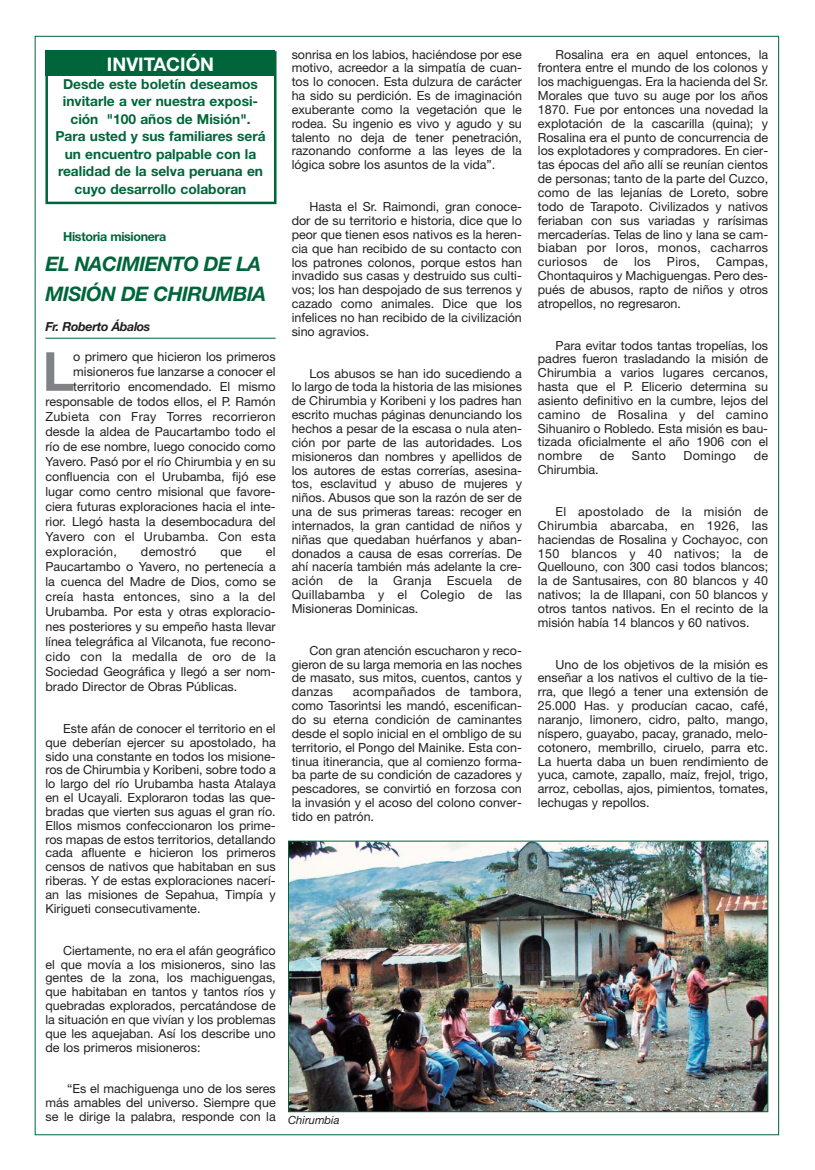
<style>
.page{position:relative;width:815px;height:1170px;background:#fff}
.page>*{position:absolute;margin:0;border:0;box-sizing:border-box;transform-origin:0 0}
.t1{font:700 53.5px "Helvetica";color:#808285}
.t2{font:italic 700 20px/30px "Helvetica Neue";letter-spacing:-.03em;color:#00653a}
.t3{font:700 18.75px "Helvetica Neue";color:#fff}
.t4{font:700 13.75px/17.5px "Helvetica Neue";color:#00653a;text-align:center}
.t5{font:12.5px/13.9px "Helvetica Neue";color:#231f20;text-align:justify}
.t6{font:12.5px "Helvetica Neue";letter-spacing:.02em;color:#231f20}
.t7{font:700 12.5px "Helvetica Neue";letter-spacing:-.03em;color:#00653a}
.t8{font:italic 700 12.5px "Helvetica Neue";letter-spacing:-.03em;color:#231f20}
.t9{font:italic 11.25px "Helvetica Neue";color:#231f20}
</style>
<div class="page">
<hr style="left:45px;top:338px;width:231px;height:1px;background:#00653a">
<img style="left:290px;top:842px;width:476px;height:267px">
<div style="left:288px;top:840px;width:480px;height:271px;border:1px solid #00653a"></div>
<div style="left:45px;top:51px;width:231px;height:153px;border:2px solid #00653a"></div>
<div style="left:45px;top:50px;width:230px;height:26px;background:#00653a"></div>
<h3 class="t3" style="left:107px;top:58px;width:109px">INVITACIÓN</h3>
<p class="t4" style="left:55px;top:76px;width:212px">Desde este boletín deseamos invitarle a ver nuestra exposi&shy;ción "100 años de Misión".<br>Para usted y sus familiares será un encuentro palpable con la realidad de la selva peruana en cuyo desarrollo colaboran</p>
<p class="t7" style="left:63px;top:232px;width:105px">Historia misionera</p>
<h2 class="t2" style="left:45px;top:250px;width:222px">EL NACIMIENTO DE LA<br>MISIÓN DE CHIRUMBIA</h2>
<p class="t8" style="left:45px;top:322px;width:107px">Fr. Roberto Ábalos</p>
<h1 class="t1" style="left:42px;top:352px;width:34px">L</h1>
<p class="t5" style="left:73px;top:350px;width:204px">o primero que hicieron los primeros</p>
<p class="t5" style="left:73px;top:365px;width:204px">misioneros fue lanzarse a conocer el</p>
<p class="t5" style="left:73px;top:380px;width:204px">territorio encomendado. El mismo</p>
<p class="t5" style="left:45px;top:395px;width:232px">responsable de todos ellos, el P. Ramón</p>
<p class="t6" style="left:45px;top:412px;width:232px">Zubieta con Fray Torres recorrieron</p>
<p class="t5" style="left:45px;top:425px;width:232px">desde la aldea de Paucartambo todo el</p>
<p class="t5" style="left:45px;top:440px;width:232px">río de ese nombre, luego conocido como</p>
<p class="t5" style="left:45px;top:455px;width:232px">Yavero. Pasó por el río Chirumbia y en su</p>
<p class="t5" style="left:45px;top:470px;width:232px">confluencia con el Urubamba, fijó ese</p>
<p class="t5" style="left:45px;top:485px;width:232px">lugar como centro misional que favore-</p>
<p class="t5" style="left:45px;top:500px;width:232px">ciera futuras exploraciones hacia el inte-</p>
<p class="t5" style="left:45px;top:515px;width:232px">rior. Llegó hasta la desembocadura del</p>
<p class="t6" style="left:45px;top:532px;width:232px">Yavero con el Urubamba. Con esta</p>
<p class="t6" style="left:45px;top:547px;width:73px">exploración,</p>
<p class="t6" style="left:141px;top:547px;width:57px">demostró</p>
<p class="t5" style="left:220px;top:545px;width:23px">que</p>
<p class="t5" style="left:45px;top:545px;width:232px;line-height:15px;text-indent:220px">el Paucartambo o Yavero, no pertenecía a la cuenca del Madre de Dios, como se creía hasta entonces, sino a la del Urubamba. Por esta y otras exploracio&shy;nes posteriores y su empeño hasta llevar línea telegráfica al Vilcanota, fue recono&shy;cido con la medalla de oro de la Sociedad Geográfica y llegó a ser nom&shy;brado Director de Obras Públicas.</p>
<p class="t5" style="left:45px;top:722px;width:232px;text-indent:18px">Este afán de conocer el territorio en el que deberían ejercer su apostolado, ha sido una constante en todos los misione&shy;ros de Chirumbia y Koribeni, sobre todo a lo largo del río Urubamba hasta Atalaya en el Ucayali. Exploraron todas las que&shy;bradas que vierten sus aguas el gran río.<br>Ellos mismos confeccionaron los prime&shy;ros mapas de estos territorios, detallando cada afluente e hicieron los primeros censos de nativos que habitaban en sus riberas. Y de estas exploraciones nacerí&shy;an las misiones de Sepahua, Timpía y Kirigueti consecutivamente.</p>
<p class="t5" style="left:45px;top:944px;width:232px;text-indent:18px">Ciertamente, no era el afán geográfico el que movía a los misioneros, sino las gentes de la zona, los machiguengas, que habitaban en tantos y tantos ríos y quebradas explorados, percatándose de la situación en que vivían y los problemas que les aquejaban. Así los describe uno de los primeros misioneros:</p>
<p class="t5" style="left:45px;top:1083px;width:232px;text-indent:22px">“Es el machiguenga uno de los seres más amables del universo. Siempre que se le dirige la palabra, responde con la</p>
<p class="t5" style="left:292px;top:48px;width:232px">sonrisa en los labios, haciéndose por ese motivo, acreedor a la simpatía de cuan&shy;tos lo conocen. Esta dulzura de carácter ha sido su perdición. Es de imaginación exuberante como la vegetación que le rodea. Su ingenio es vivo y agudo y su talento no deja de tener penetración, razonando conforme a las leyes de la lógica sobre los asuntos de la vida”.</p>
<p class="t5" style="left:292px;top:201px;width:232px;text-indent:18px">Hasta el Sr. Raimondi, gran conoce&shy;dor de su territorio e historia, dice que lo peor que tienen esos nativos es la heren&shy;cia que han recibido de su contacto con los patrones colonos, porque estos han invadido sus casas y destruido sus culti&shy;vos; los han despojado de sus terrenos y cazado como animales. Dice que los infelices no han recibido de la civilización sino agravios.</p>
<p class="t5" style="left:292px;top:367px;width:232px;text-indent:18px">Los abusos se han ido sucediendo a lo largo de toda la historia de las misiones de Chirumbia y Koribeni y los padres han escrito muchas páginas denunciando los hechos a pesar de la escasa o nula aten&shy;ción por parte de las autoridades. Los misioneros dan nombres y apellidos de los autores de estas correrías, asesina&shy;tos, esclavitud y abuso de mujeres y niños. Abusos que son la razón de ser de una de sus primeras tareas: recoger en internados, la gran cantidad de niños y niñas que quedaban huérfanos y aban&shy;donados a causa de esas correrías. De ahí nacería también más adelante la cre&shy;ación de la Granja Escuela de Quillabamba y el Colegio de las Misioneras Dominicas.</p>
<p class="t5" style="left:292px;top:644px;width:232px;text-indent:18px">Con gran atención escucharon y reco&shy;gieron de su larga memoria en las noches de masato, sus mitos, cuentos, cantos y danzas</p>
<p class="t5" style="left:292px;top:686px;width:232px;text-indent:61px">acompañados de tambora, como Tasorintsi les mandó, escenifican&shy;do su eterna condición de caminantes desde el soplo inicial en el ombligo de su territorio, el Pongo del Mainike. Esta con&shy;tinua itinerancia, que al comienzo forma&shy;ba parte de su condición de cazadores y pescadores, se convirtió en forzosa con la invasión y el acoso del colono conver&shy;tido en patrón.</p>
<p class="t9" style="left:288px;top:1115px;width:53px">Chirumbia</p>
<p class="t5" style="left:538px;top:48px;width:232px;text-indent:18px">Rosalina era en aquel entonces, la frontera entre el mundo de los colonos y los machiguengas. Era la hacienda del Sr.<br>Morales que tuvo su auge por los años 1870. Fue por entonces una novedad la explotación de la cascarilla (quina); y Rosalina era el punto de concurrencia de los explotadores y compradores. En cier&shy;tas épocas del año allí se reunían cientos de personas; tanto de la parte del Cuzco, como de las lejanías de Loreto, sobre todo de Tarapoto. Civilizados y nativos feriaban con sus variadas y rarísimas mercaderías. Telas de lino y lana se cam&shy;biaban por loros, monos, cacharros curiosos</p>
<p class="t5" style="left:538px;top:256px;width:232px;text-indent:178px">Campas, Chontaquiros y Machiguengas. Pero des&shy;pués de abusos, rapto de niños y otros atropellos, no regresaron.</p>
<p class="t5" style="left:538px;top:339px;width:232px;text-indent:18px">Para evitar todos tantas tropelías, los padres fueron trasladando la misión de Chirumbia a varios lugares cercanos, hasta que el P. Elicerio determina su asiento definitivo en la cumbre, lejos del camino de Rosalina y del camino Sihuaniro o Robledo. Esta misión es bau&shy;tizada oficialmente el año 1906 con el nombre</p>
<p class="t5" style="left:603px;top:256px;width:16px">de</p>
<p class="t5" style="left:634px;top:256px;width:18px">los</p>
<p class="t5" style="left:667px;top:256px;width:35px">Piros,</p>
<p class="t5" style="left:600px;top:450px;width:16px">de</p>
<p class="t5" style="left:632px;top:450px;width:35px">Santo</p>
<p class="t6" style="left:684px;top:451px;width:54px">Domingo</p>
<p class="t5" style="left:754px;top:450px;width:16px">de</p>
<p class="t5" style="left:538px;top:464px;width:62px">Chirumbia.</p>
<p class="t5" style="left:538px;top:506px;width:232px;text-indent:18px">El apostolado de la misión de Chirumbia abarcaba, en 1926, las haciendas de Rosalina y Cochayoc, con 150 blancos y 40 nativos; la de Quellouno, con 300 casi todos blancos; la de Santusaires, con 80 blancos y 40 nativos; la de Illapani, con 50 blancos y otros tantos nativos. En el recinto de la misión había 14 blancos y 60 nativos.</p>
<p class="t5" style="left:538px;top:658px;width:232px;text-indent:18px">Uno de los objetivos de la misión es enseñar a los nativos el cultivo de la tie&shy;rra, que llegó a tener una extensión de 25.000 Has. y producían cacao, café, naranjo, limonero, cidro, palto, mango, níspero, guayabo, pacay, granado, melo&shy;cotonero, membrillo, ciruelo, parra etc.<br>La huerta daba un buen rendimiento de yuca, camote, zapallo, maíz, frejol, trigo, arroz, cebollas, ajos, pimientos, tomates, lechugas y repollos.</p>
</div>
